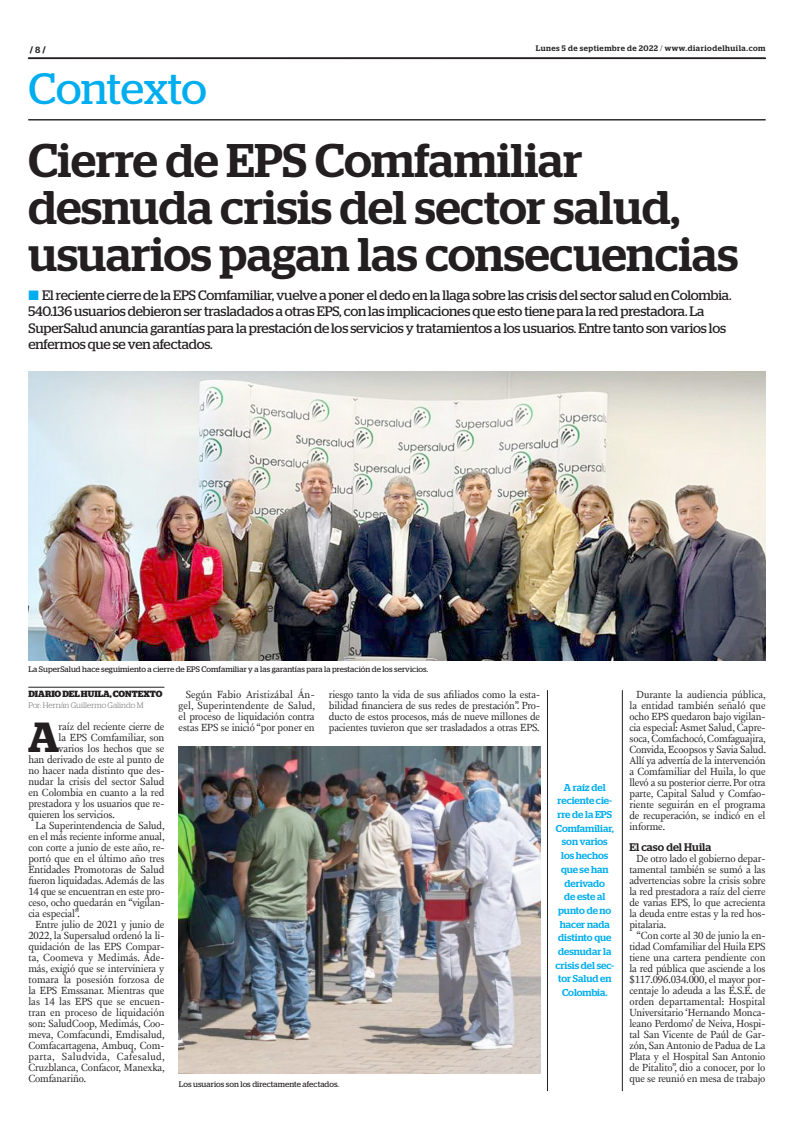
<style>
.page{position:relative;width:801px;height:1134px;background:#fff}
.page>*{position:absolute;margin:0;border:0;box-sizing:border-box;transform-origin:0 0}
.TITULO{font:500 47.1px/47.1px "Stag";color:#231f20}
.t1{font:43.9px "Stag";letter-spacing:-.005em;color:#00aeef}
.TEXTO_UNO{font:600 42px "Stag";color:#231f20}
.SUMARIO{font:13.7px/16.5px "Stag";letter-spacing:-.01em;color:#231f20}
.INTERTITULO{font:500 11px "Stag";letter-spacing:.01em;color:#231f20}
.TEXTO{font:10.6px/11px "New Fournier BP";letter-spacing:-.01em;color:#231f20;text-align:justify}
.TEXTO_UNO-2{font:10.6px "New Fournier BP";letter-spacing:-.01em;color:#231f20}
.DESTACADO_AZUL{font:500 10px/13.7px "Stag";color:#00aeef;text-align:center}
.CREDITO_1{font:700 9px "Stag";color:#231f20}
.PIE_DE_FOTO{font:8px "Stag";letter-spacing:.01em;color:#231f20}
.t2{font:500 8px "Stag";letter-spacing:.06em;color:#231f20}
.CREDITO_2{font:300 8px "Stag";color:#6c6d70}
.s1{font-weight:500}
.s2{font-weight:300}
.s3{color:#00aeef}
</style>
<div class="page">
<svg style="left:28px;top:58px;width:737px;height:1px"></svg>
<hr style="left:28px;top:120px;width:737px;height:1px;background:#231f20">
<hr style="left:28px;top:687px;width:136px;height:1px;background:#231f20">
<img style="left:28px;top:371px;width:737px;height:289px">
<img style="left:179px;top:747px;width:361px;height:326px">
<hr style="left:622px;top:690px;width:1px;height:401px;background:#231f20">
<hr style="left:547px;top:690px;width:1px;height:401px;background:#231f20">
<p class="CREDITO_1" style="left:30px;top:45px;width:18px">/ <span class="s1">8</span> /</p>
<p class="t2" style="left:536px;top:44px;width:231px">Lunes 5 de septiembre de 2022 <span class="s2">/</span> www.diariodelhuila.com</p>
<p class="t1" style="left:28px;top:63px;width:180px">Contexto</p>
<p class="TITULO" style="left:28px;top:136px;width:711px">Cierre de EPS Comfamiliar desnuda crisis del sector salud, usuarios pagan las consecuencias</p>
<p class="SUMARIO" style="left:28px;top:286px;width:704px"><span class="s3">■</span> El reciente cierre de la EPS Comfamiliar, vuelve a poner el dedo en la llaga sobre las crisis del sector salud en Colombia.<br>540.136 usuarios debieron ser trasladados a otras EPS, con las implicaciones que esto tiene para la red prestadora. La SuperSalud anuncia garantías para la prestación de los servicios y tratamientos a los usuarios. Entre tanto son varios los enfermos que se ven afectados.</p>
<p class="PIE_DE_FOTO" style="left:28px;top:665px;width:401px">La SuperSalud hace seguimiento a cierre de EPS Comfamiliar y a las garantías para la prestación de los servicios.</p>
<p class="CREDITO_1" style="left:28px;top:689px;width:136px">DIARIO DEL HUILA, CONTEXTO</p>
<p class="CREDITO_2" style="left:28px;top:701px;width:117px">Por: Hernán Guillermo Galindo M</p>
<p class="TEXTO_UNO" style="left:28px;top:713px;width:33px">A</p>
<p class="TEXTO_UNO-2" style="left:59px;top:720px;width:107px">raíz del reciente cierre de</p>
<p class="TEXTO_UNO-2" style="left:59px;top:731px;width:107px">la EPS Comfamiliar, son</p>
<p class="TEXTO_UNO-2" style="left:59px;top:742px;width:107px">varios los hechos que se</p>
<p class="TEXTO_UNO-2" style="left:28px;top:753px;width:138px">han derivado de este al punto de</p>
<p class="TEXTO_UNO-2" style="left:28px;top:764px;width:138px">no hacer nada distinto que des-</p>
<p class="TEXTO_UNO-2" style="left:28px;top:775px;width:138px">nudar la crisis del sector Salud</p>
<p class="TEXTO_UNO-2" style="left:28px;top:786px;width:138px">en Colombia en cuanto a la red</p>
<p class="TEXTO_UNO-2" style="left:28px;top:797px;width:138px">prestadora y los usuarios que re-</p>
<p class="TEXTO_UNO-2" style="left:28px;top:808px;width:88px">quieren los servicios.</p>
<p class="TEXTO" style="left:28px;top:820px;width:138px;text-indent:7px">La Superintendencia de Salud, en el más reciente informe anual, con corte a junio de este año, re&shy;portó que en el último año tres Entidades Promotoras de Salud fueron liquidadas. Además de las 14 que se encuentran en este pro&shy;ceso, ocho quedarán en “vigilan&shy;cia especial”.</p>
<p class="TEXTO" style="left:28px;top:919px;width:138px;text-indent:7px">Entre julio de 2021 y junio de 2022, la Supersalud ordenó la li&shy;quidación de las EPS Compar&shy;ta, Coomeva y Medimás. Ade&shy;más, exigió que se interviniera y tomara la posesión forzosa de la EPS Emssanar. Mientras que las 14 las EPS que se encuen&shy;tran en proceso de liquidación son: SaludCoop, Medimás, Coo&shy;meva, Comfacundi, Emdisalud, Comfacartagena, Ambuq, Com&shy;parta, Saludvida, Cafesalud, Cruzblanca, Confacor, Manexka, Comfanariño.</p>
<p class="TEXTO" style="left:179px;top:689px;width:138px;text-indent:7px">Según Fabio Aristizábal Án&shy;gel, Superintendente de Salud, el proceso de liquidación contra estas EPS se inició “por poner en</p>
<p class="TEXTO" style="left:329px;top:689px;width:213px">riesgo tanto la vida de sus afiliados como la esta&shy;bilidad financiera de sus redes de prestación”. Pro&shy;ducto de estos procesos, más de nueve millones de pacientes tuvieron que ser trasladados a otras EPS.</p>
<p class="TEXTO" style="left:629px;top:689px;width:138px;text-indent:7px">Durante la audiencia pública, la entidad también señaló que ocho EPS quedaron bajo vigilan&shy;cia especial: Asmet Salud, Capre&shy;soca, Comfachocó, Comfaguajira, Convida, Ecoopsos y Savia Salud.<br>Allí ya advertía de la intervención a Comfamiliar del Huila, lo que llevó a su posterior cierre. Por otra parte, Capital Salud y Comfao&shy;riente seguirán en el programa de recuperación, se indicó en el informe.</p>
<p class="INTERTITULO" style="left:629px;top:840px;width:84px">El caso del Huila</p>
<p class="TEXTO" style="left:629px;top:853px;width:138px;text-indent:7px">De otro lado el gobierno depar&shy;tamental también se sumó a las advertencias sobre la crisis sobre la red prestadora a raíz del cierre de varias EPS, lo que acrecienta la deuda entre estas y la red hos&shy;pitalaria.</p>
<p class="TEXTO" style="left:629px;top:930px;width:138px;text-indent:7px">“Con corte al 30 de junio la en&shy;tidad Comfamiliar del Huila EPS tiene una cartera pendiente con la red pública que asciende a los $117.096.034.000, el mayor por&shy;centaje lo adeuda a las E.S.E. de orden departamental: Hospital Universitario ‘Hernando Monca&shy;leano Perdomo’ de Neiva, Hospi&shy;tal San Vicente de Paúl de Gar&shy;zón, San Antonio de Padua de La Plata y el Hospital San Antonio de Pitalito”, dio a conocer, por lo que se reunió en mesa de trabajo</p>
<p class="DESTACADO_AZUL" style="left:555px;top:780px;width:60px">A raíz del reciente cie&shy;rre de la EPS<br>Comfamiliar, son varios los hechos que se han derivado<br>de este al punto de no hacer nada distinto que desnudar la crisis del sec&shy;tor Salud en<br>Colombia.</p>
<p class="PIE_DE_FOTO" style="left:179px;top:1079px;width:162px">Los usuarios son los directamente afectados.</p>
</div>
